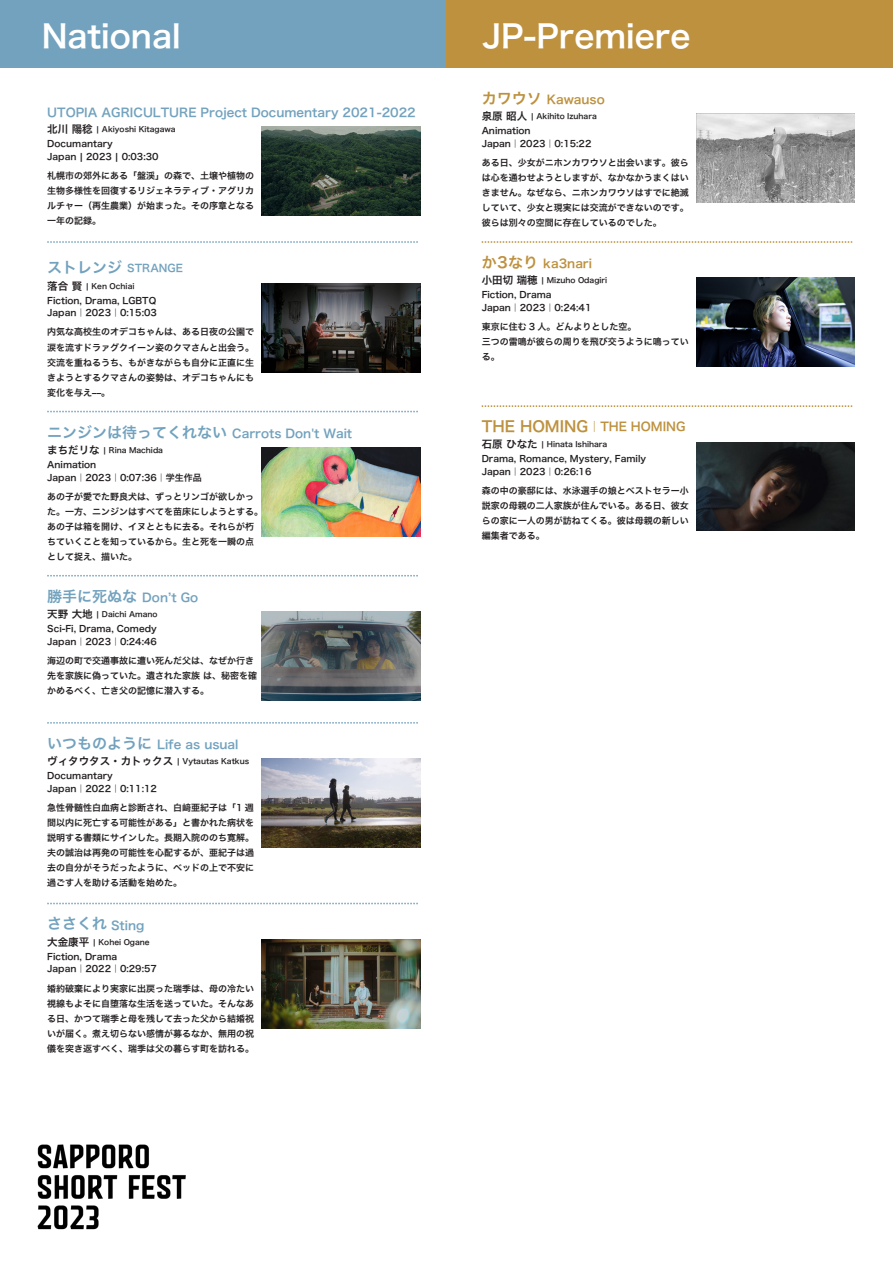
<style>
.page{position:relative;width:893px;height:1263px;background:#fff}
.page>*{position:absolute;margin:0;border:0;box-sizing:border-box;transform-origin:0 0}
.t1{font:31.5px "Hira Kaku Pro W6";color:#fff}
.t2{font:12px "Hira Kaku Pro W6";color:#72a2be}
.t3{font:12px "Hira Kaku Pro W6";color:#bd913e}
.t4{font:10.5px "Hira Kaku Pro W6";color:#72a2be}
.t5{font:9px/15px "Hira Kaku Pro W6";color:#231f20}
.t6{font:7.5px "Hira Kaku Pro W6";color:#231f20}
.s1{font-size:10.5px}
.s2{font-size:15px}
</style>
<div class="page">
<div style="left:0;top:0;width:446px;height:67px;background:#72a2be"></div>
<div style="left:446px;top:0;width:447px;height:67px;background:#bd913e"></div>
<img style="left:697px;top:278px;width:158px;height:89px">
<img style="left:697px;top:114px;width:157px;height:89px">
<img style="left:697px;top:442px;width:157px;height:89px">
<svg style="left:482px;top:241px;width:371px;height:2px"></svg>
<svg style="left:482px;top:405px;width:371px;height:2px"></svg>
<img style="left:262px;top:447px;width:158px;height:89px">
<img style="left:262px;top:283px;width:158px;height:89px">
<img style="left:262px;top:611px;width:158px;height:89px">
<img style="left:262px;top:759px;width:158px;height:88px">
<img style="left:262px;top:939px;width:158px;height:89px">
<svg style="left:47px;top:411px;width:371px;height:1px"></svg>
<svg style="left:47px;top:575px;width:371px;height:1px"></svg>
<svg style="left:47px;top:722px;width:371px;height:1px"></svg>
<svg style="left:47px;top:903px;width:371px;height:1px"></svg>
<svg style="left:47px;top:241px;width:371px;height:2px"></svg>
<img style="left:37px;top:1144px;width:149px;height:86px">
<img style="left:262px;top:126px;width:158px;height:89px">
<h1 class="t1" style="left:42px;top:8px;width:140px">National</h1>
<h1 class="t1" style="left:482px;top:8px;width:209px">JP-Premiere</h1>
<h2 class="t2" style="left:47px;top:101px;width:370px">UTOPIA AGRICULTURE Project Documentary 2021-2022</h2>
<p class="t6" style="left:47px;top:122px;width:130px"><span class="s1">北川 陽稔</span> | Akiyoshi Kitagawa</p>
<p class="t5" style="left:47px;top:137px;width:113px;line-height:12.8px">Documantary<br>Japan | 2023 | 0:03:30</p>
<p class="t5" style="left:47px;top:168px;width:208px;text-align:justify">札幌市の郊外にある「盤渓」の森で、土壌や植物の生物多様性を回復するリジェネラティブ・アグリカルチャー（再生農業）が始まった。その序章となる一年の記録。</p>
<p class="t4" style="left:47px;top:258px;width:137px"><span class="s2">ストレンジ</span> STRANGE</p>
<p class="t6" style="left:47px;top:279px;width:89px"><span class="s1">落合 賢</span> | Ken Ochiai</p>
<p class="t5" style="left:47px;top:293px;width:111px;line-height:12.8px">Fiction, Drama, LGBTQ<br>Japan｜2023｜0:15:03</p>
<p class="t5" style="left:47px;top:324px;width:208px;text-align:justify">内気な高校生のオデコちゃんは、ある日夜の公園で涙を流すドラァグクイーン姿のクマさんと出会う。交流を重ねるうち、もがきながらも自分に正直に生きようとするクマさんの姿勢は、オデコちゃんにも変化を与え‒‒。</p>
<h2 class="t2" style="left:47px;top:422px;width:306px"><span class="s2">ニンジンは待ってくれない</span> Carrots Don't Wait</h2>
<p class="t6" style="left:47px;top:443px;width:117px"><span class="s1">まちだリな</span> | Rina Machida</p>
<p class="t5" style="left:47px;top:458px;width:156px;line-height:12.8px">Animation<br>Japan｜2023｜0:07:36｜学生作品</p>
<p class="t5" style="left:47px;top:488px;width:217px">あの子が愛でた野良犬は、ずっとリンゴが欲しかった。一方、ニンジンはすべてを苗床にしようとする。あの子は箱を開け、イヌとともに去る。それらが朽ちていくことを知っているから。生と死を一瞬の点として捉え、描いた。</p>
<h2 class="t2" style="left:47px;top:587px;width:152px"><span class="s2">勝手に死ぬな</span> Donʼt Go</h2>
<p class="t6" style="left:47px;top:607px;width:112px"><span class="s1">天野 大地</span> | Daichi Amano</p>
<p class="t5" style="left:47px;top:622px;width:111px;line-height:12.8px">Sci-Fi, Drama, Comedy<br>Japan｜2023｜0:24:46</p>
<p class="t5" style="left:47px;top:652px;width:211px">海辺の町で交通事故に遭い死んだ父は、なぜか行き先を家族に偽っていた。遺された家族 は、秘密を確かめるべく、亡き父の記憶に潜入する。</p>
<h2 class="t2" style="left:47px;top:734px;width:193px"><span class="s2">いつものように</span> Life as usual</h2>
<p class="t6" style="left:47px;top:754px;width:204px"><span class="s1">ヴィタウタス・カトゥクス</span> | Vytautas Katkus</p>
<p class="t5" style="left:47px;top:769px;width:111px;line-height:12.8px">Documantary<br>Japan｜2022｜0:11:12</p>
<p class="t5" style="left:47px;top:800px;width:208px;text-align:justify">急性骨髄性白血病と診断され、白﨑亜紀子は「1 週間以内に死亡する可能性がある」と書かれた病状を説明する書類にサインした。長期入院ののち寛解。夫の誠治は再発の可能性を心配するが、亜紀子は過去の自分がそうだったように、ベッドの上で不安に過ごす人を助ける活動を始めた。</p>
<h2 class="t2" style="left:47px;top:914px;width:99px"><span class="s2">ささくれ</span> Sting</h2>
<p class="t6" style="left:47px;top:935px;width:104px"><span class="s1">大金康平</span> | Kohei Ogane</p>
<p class="t5" style="left:47px;top:949px;width:111px;line-height:12.8px">Fiction, Drama<br>Japan｜2022｜0:29:57</p>
<p class="t5" style="left:47px;top:980px;width:208px;text-align:justify">婚約破棄により実家に出戻った瑞季は、母の冷たい視線もよそに自堕落な生活を送っていた。そんなある日、かつて瑞季と母を残して去った父から結婚祝いが届く。煮え切らない感情が募るなか、無用の祝儀を突き返すべく、瑞季は父の暮らす町を訪れる。</p>
<h2 class="t3" style="left:482px;top:89px;width:125px"><span class="s2">カワウソ</span> Kawauso</h2>
<p class="t6" style="left:482px;top:109px;width:117px"><span class="s1">泉原 昭人</span> | Akihito Izuhara</p>
<p class="t5" style="left:482px;top:124px;width:111px;line-height:12.8px">Animation<br>Japan｜2023｜0:15:22</p>
<p class="t5" style="left:482px;top:155px;width:208px;text-align:justify">ある日、少女がニホンカワウソと出会います。彼らは心を通わせようとしますが、なかなかうまくはいきません。なぜなら、ニホンカワウソはすでに絶滅していて、少女と現実には交流ができないのです。彼らは別々の空間に存在しているのでした。</p>
<h2 class="t3" style="left:482px;top:253px;width:112px"><span class="s2">か3なり</span> ka3nari</h2>
<p class="t6" style="left:482px;top:274px;width:127px"><span class="s1">小田切 瑞穂</span> | Mizuho Odagiri</p>
<p class="t5" style="left:482px;top:288px;width:111px;line-height:12.8px">Fiction, Drama<br>Japan｜2023｜0:24:41</p>
<p class="t5" style="left:482px;top:319px;width:208px">東京に住む 3 人。どんよりとした空。<br>三つの雷鳴が彼らの周りを飛び交うように鳴っている。</p>
<h2 class="t3" style="left:482px;top:416px;width:205px"><span class="s2">THE HOMING</span>｜THE HOMING</h2>
<p class="t6" style="left:482px;top:438px;width:127px"><span class="s1">石原 ひなた</span> | Hinata Ishihara</p>
<p class="t5" style="left:482px;top:452px;width:166px;line-height:12.8px">Drama, Romance, Mystery, Family<br>Japan｜2023｜0:26:16</p>
<p class="t5" style="left:482px;top:483px;width:208px;text-align:justify">森の中の豪邸には、水泳選手の娘とベストセラー小説家の母親の二人家族が住んでいる。ある日、彼女らの家に一人の男が訪ねてくる。彼は母親の新しい編集者である。</p>
</div>
